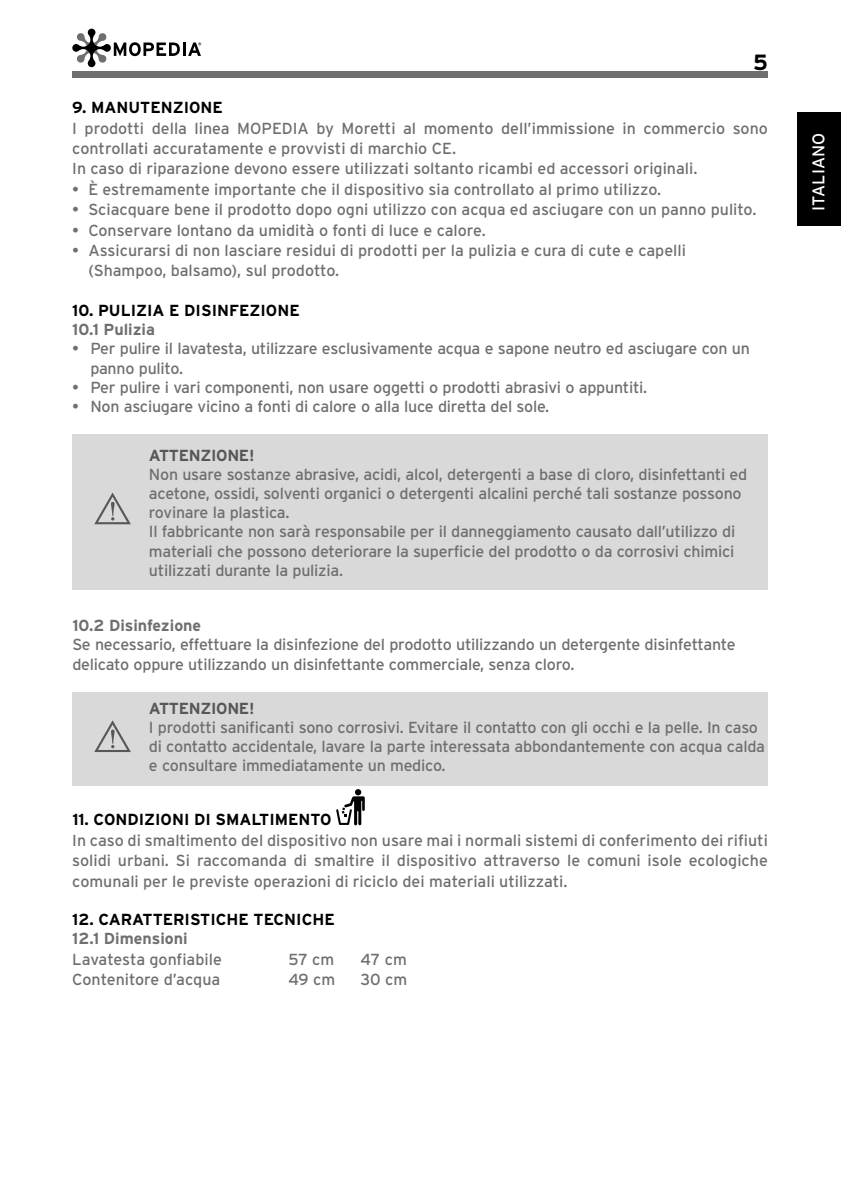
<style>
.page{position:relative;width:841px;height:1190px;background:#fff}
.page>*{position:absolute;margin:0;border:0;box-sizing:border-box;transform-origin:0 0}
.t1{font:700 22px "Interstate";color:#000}
.t2{font:17px "Interstate";letter-spacing:.005em;color:#fff}
.t3{font:16px/19.2px "Interstate";letter-spacing:-.015em;color:#6f6f6f}
.t4{font:700 16px "Interstate";color:#000}
.t5{font:700 16px "Interstate";color:#6f6f6f}
.t6{font:700 16px "Interstate";letter-spacing:-.02em;color:#575756}
</style>
<div class="page">
<div style="left:72px;top:71px;width:695px;height:7px;background:#6f6f6f"></div>
<svg style="left:72px;top:29px;width:129px;height:38px"></svg>
<div style="left:796px;top:113px;width:44px;height:113px;background:#000"></div>
<div style="left:72px;top:434px;width:695px;height:155px;background:#d9d9d9"></div>
<svg style="left:94px;top:493px;width:37px;height:31px"></svg>
<div style="left:72px;top:692px;width:695px;height:94px;background:#d9d9d9"></div>
<svg style="left:94px;top:720px;width:37px;height:32px"></svg>
<svg style="left:336px;top:789px;width:29px;height:36px"></svg>
<h1 class="t1" style="left:753px;top:50px;width:16px">5</h1>
<p class="t4" style="left:72px;top:99px;width:152px">9. MANUTENZIONE</p>
<p class="t3" style="left:72px;top:118px;width:697px;line-height:20.4px">I prodotti della linea MOPEDIA by Moretti al momento dell’immissione in commercio sono controllati accuratamente e provvisti di marchio CE.<br>In caso di riparazione devono essere utilizzati soltanto ricambi ed accessori originali.</p>
<p class="t3" style="left:72px;top:179px;width:590px">• È estremamente importante che il dispositivo sia controllato al primo utilizzo.</p>
<p class="t3" style="left:72px;top:200px;width:685px">• Sciacquare bene il prodotto dopo ogni utilizzo con acqua ed asciugare con un panno pulito.</p>
<p class="t3" style="left:72px;top:220px;width:415px">• Conservare lontano da umidità o fonti di luce e calore.</p>
<p class="t3" style="left:88px;top:240px;width:599px;line-height:20.4px;text-indent:-16px">• Assicurarsi di non lasciare residui di prodotti per la pulizia e cura di cute e capelli (Shampoo, balsamo), sul prodotto.</p>
<p class="t4" style="left:72px;top:301px;width:229px">10. PULIZIA E DISINFEZIONE</p>
<p class="t5" style="left:72px;top:321px;width:84px">10.1 Pulizia</p>
<p class="t3" style="left:90px;top:339px;width:661px;text-indent:-18px">• Per pulire il lavatesta, utilizzare esclusivamente acqua e sapone neutro ed asciugare con un panno pulito.</p>
<p class="t3" style="left:72px;top:377px;width:576px">• Per pulire i vari componenti, non usare oggetti o prodotti abrasivi o appuntiti.</p>
<p class="t3" style="left:72px;top:397px;width:478px">• Non asciugare vicino a fonti di calore o alla luce diretta del sole.</p>
<p class="t6" style="left:149px;top:446px;width:107px">ATTENZIONE!</p>
<p class="t3" style="left:149px;top:464px;width:599px">Non usare sostanze abrasive, acidi, alcol, detergenti a base di cloro, disinfettanti ed acetone, ossidi, solventi organici o detergenti alcalini perché tali sostanze possono rovinare la plastica.<br>Il fabbricante non sarà responsabile per il danneggiamento causato dall’utilizzo di materiali che possono deteriorare la superficie del prodotto o da corrosivi chimici utilizzati durante la pulizia.</p>
<p class="t5" style="left:72px;top:617px;width:130px">10.2 Disinfezione</p>
<p class="t3" style="left:72px;top:635px;width:664px">Se necessario, effettuare la disinfezione del prodotto utilizzando un detergente disinfettante delicato oppure utilizzando un disinfettante commerciale, senza cloro.</p>
<p class="t6" style="left:149px;top:699px;width:107px">ATTENZIONE!</p>
<p class="t3" style="left:149px;top:718px;width:617px">I prodotti sanificanti sono corrosivi. Evitare il contatto con gli occhi e la pelle. In caso di contatto accidentale, lavare la parte interessata abbondantemente con acqua calda e consultare immediatamente un medico.</p>
<p class="t4" style="left:72px;top:811px;width:261px">11. CONDIZIONI DI SMALTIMENTO</p>
<p class="t3" style="left:72px;top:830px;width:697px;line-height:20.4px;text-align:justify">In caso di smaltimento del dispositivo non usare mai i normali sistemi di conferimento dei rifiuti solidi urbani. Si raccomanda di smaltire il dispositivo attraverso le comuni isole ecologiche comunali per le previste operazioni di riciclo dei materiali utilizzati.</p>
<p class="t4" style="left:72px;top:910px;width:264px">12. CARATTERISTICHE TECNICHE</p>
<p class="t5" style="left:72px;top:930px;width:117px">12.1 Dimensioni</p>
<p class="t3" style="left:72px;top:949px;width:151px">Lavatesta gonfiabile</p>
<p class="t3" style="left:288px;top:949px;width:47px">57 cm</p>
<p class="t3" style="left:360px;top:949px;width:48px">47 cm</p>
<p class="t3" style="left:72px;top:970px;width:149px">Contenitore d’acqua</p>
<p class="t3" style="left:288px;top:970px;width:48px">49 cm</p>
<p class="t3" style="left:360px;top:970px;width:48px">30 cm</p>
<p class="t2" style="left:808px;top:211px;width:79px;rotate:-90deg">ITALIANO</p>
</div>
